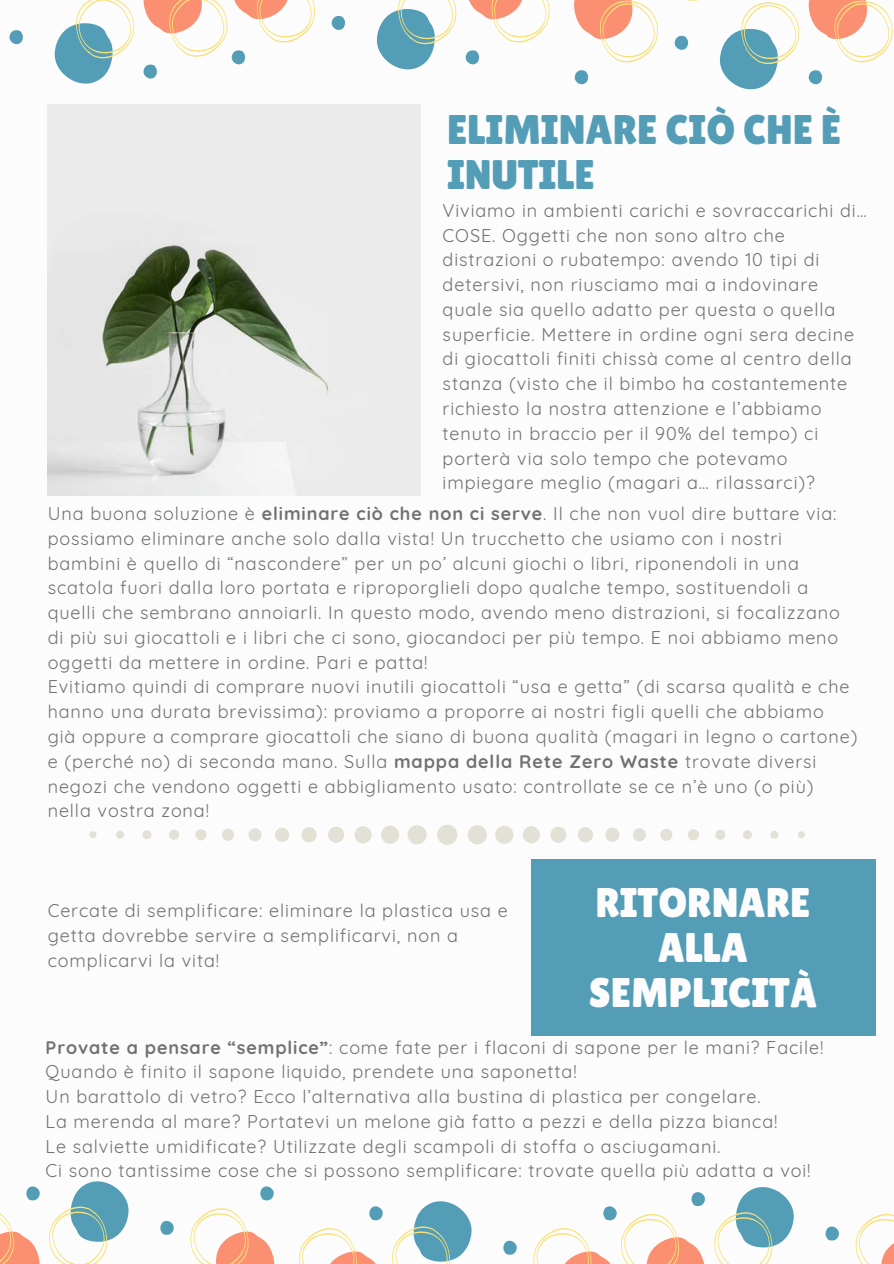
<style>
.page{position:relative;width:894px;height:1264px;background:#fff}
.page>*{position:absolute;margin:0;border:0;box-sizing:border-box;transform-origin:0 0}
.t1{font:41.4px/45px "Lilita One";color:#549db7}
.t2{font:41.4px/45px "Lilita One";color:#fcfcfc;text-align:center}
.t3{font:18px/24.8px "Quicksand";letter-spacing:.05em;color:#717171}
.s1{font-weight:700}
</style>
<div class="page">
<img style="left:48px;top:105px;width:372px;height:390px">
<div style="left:530px;top:858px;width:345px;height:177px;background:#549db7"></div>
<svg style="left:9px;top:30px;width:14px;height:15px"></svg>
<svg style="left:54px;top:0;width:261px;height:84px"></svg>
<svg style="left:331px;top:16px;width:15px;height:14px"></svg>
<svg style="left:376px;top:0;width:174px;height:69px"></svg>
<svg style="left:808px;top:70px;width:14px;height:15px"></svg>
<svg style="left:574px;top:0;width:225px;height:89px"></svg>
<svg style="left:808px;top:0;width:85px;height:63px"></svg>
<svg style="left:855px;top:1213px;width:38px;height:50px"></svg>
<svg style="left:825px;top:1226px;width:14px;height:14px"></svg>
<svg style="left:714px;top:1187px;width:80px;height:76px"></svg>
<svg style="left:533px;top:1192px;width:172px;height:71px"></svg>
<svg style="left:503px;top:1240px;width:14px;height:14px"></svg>
<svg style="left:298px;top:1201px;width:174px;height:62px"></svg>
<svg style="left:260px;top:1186px;width:14px;height:14px"></svg>
<svg style="left:190px;top:1208px;width:85px;height:55px"></svg>
<svg style="left:160px;top:1220px;width:14px;height:15px"></svg>
<svg style="left:0;top:1181px;width:129px;height:82px"></svg>
<svg style="left:89px;top:824px;width:715px;height:21px"></svg>
<h1 class="t1" style="left:447px;top:107px;width:395px">ELIMINARE CIÒ CHE È<br>INUTILE</h1>
<p class="t3" style="left:442px;top:197px;width:425px">Viviamo in ambienti carichi e sovraccarichi di… COSE. Oggetti che non sono altro che distrazioni o rubatempo: avendo 10 tipi di detersivi, non riusciamo mai a indovinare quale sia quello adatto per questa o quella superficie. Mettere in ordine ogni sera decine di giocattoli finiti chissà come al centro della stanza (visto che il bimbo ha costantemente richiesto la nostra attenzione e l’abbiamo tenuto in braccio per il 90% del tempo) ci porterà via solo tempo che potevamo impiegare meglio (magari a… rilassarci)?</p>
<p class="t3" style="left:48px;top:501px;width:811px">Una buona soluzione è <span class="s1">eliminare ciò che non ci serve</span>. Il che non vuol dire buttare via: possiamo eliminare anche solo dalla vista! Un trucchetto che usiamo con i nostri bambini è quello di “nascondere” per un po’ alcuni giochi o libri, riponendoli in una scatola fuori dalla loro portata e riproporglieli dopo qualche tempo, sostituendoli a quelli che sembrano annoiarli. In questo modo, avendo meno distrazioni, si focalizzano di più sui giocattoli e i libri che ci sono, giocandoci per più tempo. E noi abbiamo meno oggetti da mettere in ordine. Pari e patta!<br>Evitiamo quindi di comprare nuovi inutili giocattoli “usa e getta” (di scarsa qualità e che hanno una durata brevissima): proviamo a proporre ai nostri figli quelli che abbiamo<br>già oppure a comprare giocattoli che siano di buona qualità (magari in legno o cartone) e (perché no) di seconda mano. Sulla <span class="s1">mappa della Rete Zero Waste</span> trovate diversi negozi che vendono oggetti e abbigliamento usato: controllate se ce n’è uno (o più) nella vostra zona!</p>
<p class="t3" style="left:48px;top:897px;width:461px">Cercate di semplificare: eliminare la plastica usa e getta dovrebbe servire a semplificarvi, non a complicarvi la vita!</p>
<h1 class="t2" style="left:588px;top:880px;width:230px">RITORNARE<br>ALLA<br>SEMPLICITÀ</h1>
<p class="t3" style="left:46px;top:1034px;width:779px"><span class="s1">Provate a pensare “semplice”</span>: come fate per i flaconi di sapone per le mani? Facile!<br>Quando è finito il sapone liquido, prendete una saponetta!<br>Un barattolo di vetro? Ecco l’alternativa alla bustina di plastica per congelare.<br>La merenda al mare? Portatevi un melone già fatto a pezzi e della pizza bianca!<br>Le salviette umidificate? Utilizzate degli scampoli di stoffa o asciugamani.<br>Ci sono tantissime cose che si possono semplificare: trovate quella più adatta a voi!</p>
</div>
